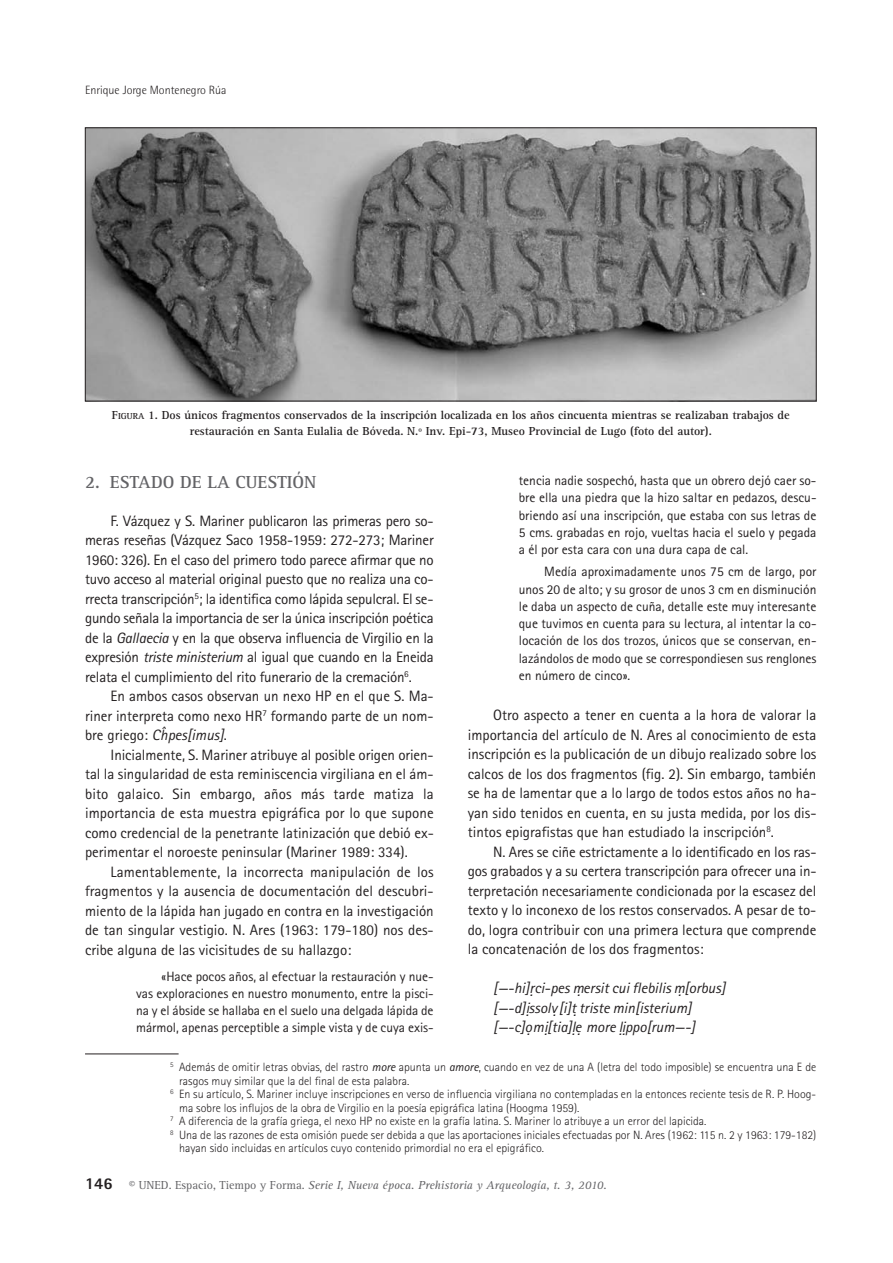
<style>
.page{position:relative;width:893px;height:1263px;background:#fff}
.page>*{position:absolute;margin:0;border:0;box-sizing:border-box;transform-origin:0 0}
.t1{font:700 18px "Rotis Serif";color:#636366}
.t2{font:15px/19.5px "Rotis Sans Serif";color:#231f20;text-align:justify}
.t3{font:italic 15px/19.5px "Rotis Sans Serif";color:#231f20}
.t4{font:13.5px/17.2px "Rotis Sans Serif";color:#231f20;text-align:justify}
.t5{font:300 12px "Rotis Sans Serif";color:#231f20}
.t6{font:700 12px/16.5px "Rotis Serif";color:#231f20;text-align:center}
.t7{font:italic 12px "Rotis Serif";color:#636366}
.t8{font:300 12px "Rotis Semi Sans";color:#231f20}
.s1{font-size:9px}
.s2{font-style:italic}
.s3{font-weight:400;font-style:italic}
.s4{font-family:"Rotis Sans Serif";font-weight:800;font-style:normal;font-size:16.5px;color:#231f20}
.s5{font-style:normal}
</style>
<div class="page">
<hr style="left:85px;top:1054px;width:94px;height:1px;background:#231f20">
<img style="left:87px;top:130px;width:727px;height:269px">
<p class="t8" style="left:85px;top:86px;width:143px">Enrique Jorge Montenegro Rúa</p>
<p class="t6" style="left:112px;top:408px;width:679px">F<span class="s1">IGURA</span> 1. Dos únicos fragmentos conservados de la inscripción localizada en los años cincuenta mientras se realizaban trabajos de restauración en Santa Eulalia de Bóveda. N.º Inv. Epi-73, Museo Provincial de Lugo (foto del autor).</p>
<p class="t1" style="left:85px;top:476px;width:233px">2. ESTADO DE LA CUESTIÓN</p>
<p class="t2" style="left:85px;top:512px;width:350px;text-indent:26px">F. Vázquez y S. Mariner publicaron las primeras pero so&shy;meras reseñas (Vázquez Saco 1958-1959: 272-273; Mariner 1960: 326). En el caso del primero todo parece afirmar que no tuvo acceso al material original puesto que no realiza una co&shy;rrecta transcripción<sup>5</sup>; la identifica como lápida sepulcral. El se&shy;gundo señala la importancia de ser la única inscripción poética de la <span class="s2">Gallaecia</span> y en la que observa influencia de Virgilio en la expresión <span class="s2">triste ministerium</span> al igual que cuando en la Eneida relata el cumplimiento del rito funerario de la cremación<sup>6</sup>.</p>
<p class="t2" style="left:85px;top:688px;width:350px;text-indent:26px">En ambos casos observan un nexo HP en el que S. Ma&shy;riner interpreta como nexo HR<sup>7</sup> formando parte de un nom&shy;bre griego: <span class="s2">C</span><sup>^</sup><span class="s2">hpes[imus]</span>.</p>
<p class="t2" style="left:85px;top:746px;width:350px;text-indent:26px">Inicialmente, S. Mariner atribuye al posible origen orien&shy;tal la singularidad de esta reminiscencia virgiliana en el ám&shy;bito galaico. Sin embargo, años más tarde matiza la importancia de esta muestra epigráfica por lo que supone como credencial de la penetrante latinización que debió ex&shy;perimentar el noroeste peninsular (Mariner 1989: 334).</p>
<p class="t2" style="left:85px;top:863px;width:350px;text-indent:26px">Lamentablemente, la incorrecta manipulación de los fragmentos y la ausencia de documentación del descubri&shy;miento de la lápida han jugado en contra en la investigación de tan singular vestigio. N. Ares (1963: 179-180) nos des&shy;cribe alguna de las vicisitudes de su hallazgo:</p>
<p class="t4" style="left:136px;top:969px;width:299px;text-indent:26px">«Hace pocos años, al efectuar la restauración y nue&shy;vas exploraciones en nuestro monumento, entre la pisci&shy;na y el ábside se hallaba en el suelo una delgada lápida de mármol, apenas perceptible a simple vista y de cuya exis-</p>
<p class="t4" style="left:519px;top:473px;width:299px">tencia nadie sospechó, hasta que un obrero dejó caer so&shy;bre ella una piedra que la hizo saltar en pedazos, descu&shy;briendo así una inscripción, que estaba con sus letras de 5 cms. grabadas en rojo, vueltas hacia el suelo y pegada a él por esta cara con una dura capa de cal.</p>
<p class="t4" style="left:519px;top:564px;width:299px;text-indent:26px">Medía aproximadamente unos 75 cm de largo, por unos 20 de alto; y su grosor de unos 3 cm en disminución le daba un aspecto de cuña, detalle este muy interesante que tuvimos en cuenta para su lectura, al intentar la co&shy;locación de los dos trozos, únicos que se conservan, en&shy;lazándolos de modo que se correspondiesen sus renglones en número de cinco».</p>
<p class="t2" style="left:468px;top:707px;width:350px;text-indent:26px">Otro aspecto a tener en cuenta a la hora de valorar la importancia del artículo de N. Ares al conocimiento de esta inscripción es la publicación de un dibujo realizado sobre los calcos de los dos fragmentos (fig. 2). Sin embargo, también se ha de lamentar que a lo largo de todos estos años no ha&shy;yan sido tenidos en cuenta, en su justa medida, por los dis&shy;tintos epigrafistas que han estudiado la inscripción<sup>8</sup>.</p>
<p class="t2" style="left:468px;top:843px;width:350px;text-indent:26px">N. Ares se ciñe estrictamente a lo identificado en los ras&shy;gos grabados y a su certera transcripción para ofrecer una in&shy;terpretación necesariamente condicionada por la escasez del texto y lo inconexo de los restos conservados. A pesar de to&shy;do, logra contribuir con una primera lectura que comprende la concatenación de los dos fragmentos:</p>
<p class="t3" style="left:493px;top:980px;width:234px">[—-hi]r.ci-pes m. ersit cui flebilis m. [orbus] [—-d]i.ssolv. [i]t. triste min[isterium] [—-c]o. mi.[tia]l.e. more l.i.ppo[rum—-]</p>
<p class="t5" style="left:170px;top:1063px;width:648px"><sup>5</sup> Además de omitir letras obvias, del rastro <span class="s3">more</span> apunta un <span class="s3">amore</span>, cuando en vez de una A (letra del todo imposible) se encuentra una E de</p>
<p class="t5" style="left:179px;top:1076px;width:232px">rasgos muy similar que la del final de esta palabra.</p>
<p class="t5" style="left:170px;top:1090px;width:648px"><sup>6</sup> En su artículo, S. Mariner incluye inscripciones en verso de influencia virgiliana no contempladas en la entonces reciente tesis de R. P. Hoog-</p>
<p class="t5" style="left:179px;top:1103px;width:402px">ma sobre los influjos de la obra de Virgilio en la poesía epigráfica latina (Hoogma 1959).</p>
<p class="t5" style="left:170px;top:1117px;width:538px"><sup>7</sup> A diferencia de la grafía griega, el nexo HP no existe en la grafía latina. S. Mariner lo atribuye a un error del lapicida.</p>
<p class="t5" style="left:170px;top:1130px;width:648px"><sup>8</sup> Una de las razones de esta omisión puede ser debida a que las aportaciones iniciales efectuadas por N. Ares (1962: 115 n. 2 y 1963: 179-182)</p>
<p class="t5" style="left:179px;top:1144px;width:366px">hayan sido incluidas en artículos cuyo contenido primordial no era el epigráfico.</p>
<p class="t7" style="left:85px;top:1181px;width:523px"><span class="s4">146</span> <span class="s5">© UNED. Espacio, Tiempo y Forma.</span> Serie I, Nueva época. Prehistoria y Arqueología, t. 3, 2010.</p>
</div>
